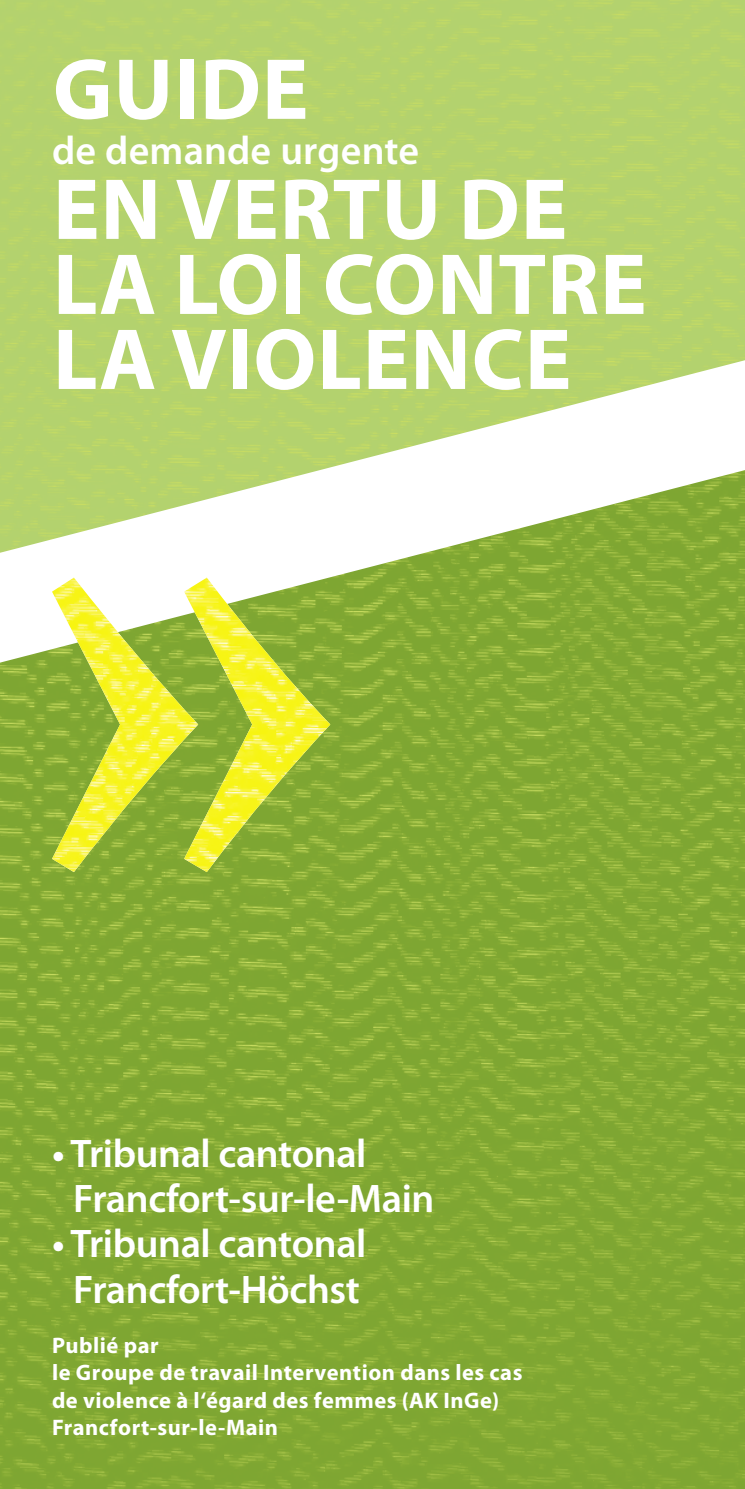
<style>
.page{position:relative;width:745px;height:1489px;background:#fff}
.page>*{position:absolute;margin:0;border:0;box-sizing:border-box;transform-origin:0 0}
.t1{font:700 87.5px/75px "Myriad Pro";letter-spacing:.01em;color:#fff}
.t2{font:600 40px/45px "Myriad Pro";letter-spacing:-.01em;color:#fff}
.t3{font:700 22.5px/27.5px "Myriad Pro";letter-spacing:.025em;color:#fff}
</style>
<div class="page">
<div style="left:0;top:0;width:744px;height:360px;background:#b3d26e"></div>
<img style="left:0;top:662px;width:744px;height:826px">
<svg style="left:0;top:360px;width:744px;height:302px"></svg>
<img style="left:52px;top:577px;width:278px;height:295px">
<h1 class="t1" style="left:53px;top:49px;width:257px">GUIDE</h1>
<h2 class="t2" style="left:52px;top:127px;width:368px">de demande urgente</h2>
<h1 class="t1" style="left:53px;top:169px;width:595px">EN VERTU DE<br>LA LOI CONTRE<br>LA VIOLENCE</h1>
<h2 class="t2" style="left:73px;top:1130px;width:362px;text-indent:-21px">• Tribunal cantonal<br>Francfort-sur-le-Main</h2>
<h2 class="t2" style="left:52px;top:1220px;width:316px;text-align:center">• Tribunal cantonal<br>Francfort-Höchst</h2>
<p class="t3" style="left:52px;top:1330px;width:471px">Publié par<br>le Groupe de travail Intervention dans les cas de violence à l‘égard des femmes (AK InGe)<br>Francfort-sur-le-Main</p>
</div>
